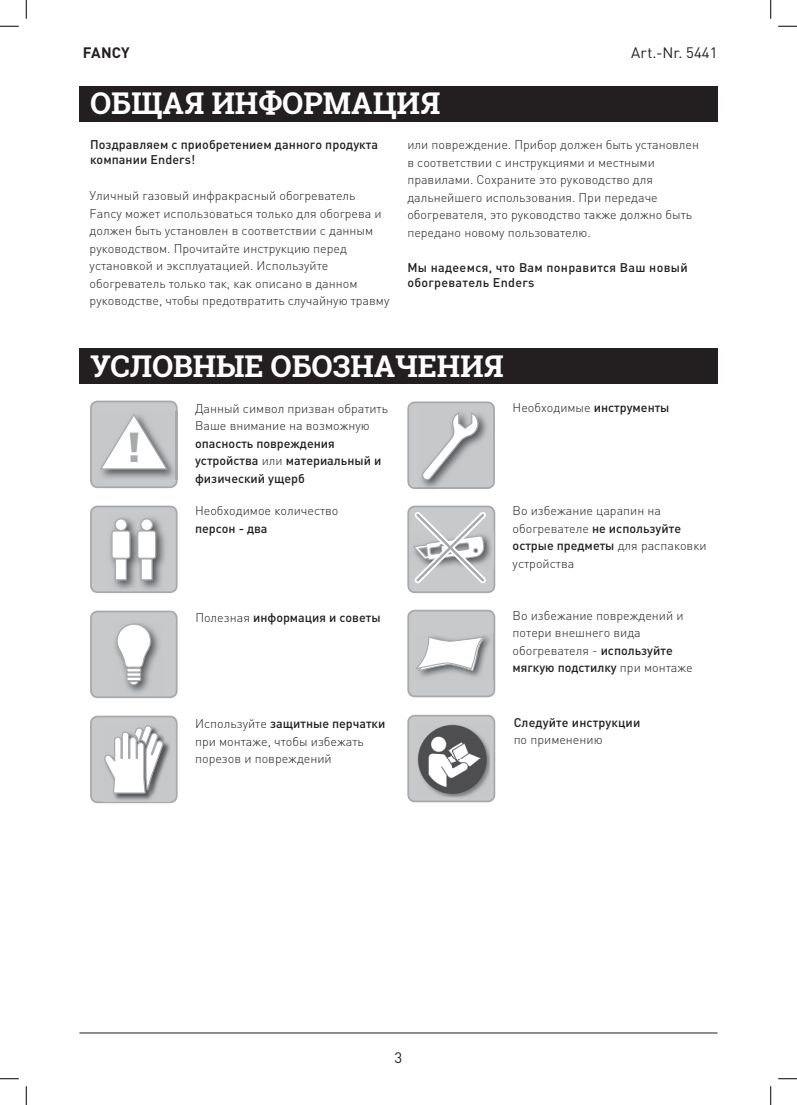
<style>
.page{position:relative;width:797px;height:1105px;background:#fff}
.page>*{position:absolute;margin:0;border:0;box-sizing:border-box;transform-origin:0 0}
.t1{font:900 41.25px "DIN Pro";color:#a7a9ac}
.t2{font:700 30px "Roboto Slab";letter-spacing:-.005em;color:#fff}
.t3{font:15px "DIN Pro";color:#231f20}
.t4{font:700 15px "DIN Pro";color:#231f20}
.t5{font:300 12.5px/17.5px "DIN Pro";color:#231f20}
.t6{font:500 12.5px/17.5px "DIN Pro";letter-spacing:.005em;color:#231f20}
.t7{font:500 12.5px/15px "DIN Pro";letter-spacing:.025em;color:#231f20}
.s1{font-size:36.25px;color:#231f20}
.s2{font-weight:300}
.s3{font-weight:500}
</style>
<div class="page">
<hr style="left:79px;top:1032px;width:638px;height:1px;background:#231f20">
<div style="left:79px;top:86px;width:638px;height:35px;background:#231f20"></div>
<div style="left:79px;top:348px;width:638px;height:35px;background:#231f20"></div>
<svg style="left:90px;top:401px;width:88px;height:87px"></svg>
<svg style="left:90px;top:506px;width:88px;height:87px;background:#c2c4c6"></svg>
<img style="left:108px;top:515px;width:59px;height:76px">
<div style="left:114px;top:518px;width:13px;height:13px;background:#fff;border:1px solid #a7a9ac;border-radius:50%"></div>
<div style="left:112px;top:531px;width:18px;height:27px;background:#fff;border-radius:2px"></div>
<div style="left:111px;top:530px;width:20px;height:29px;border:1px solid #a7a9ac;border-radius:2px"></div>
<div style="left:115px;top:558px;width:12px;height:22px;background:#fff;border:1px solid #a7a9ac"></div>
<div style="left:140px;top:518px;width:13px;height:13px;background:#fff;border:1px solid #a7a9ac;border-radius:50%"></div>
<div style="left:138px;top:531px;width:18px;height:27px;background:#fff;border-radius:2px"></div>
<div style="left:137px;top:530px;width:19px;height:29px;border:1px solid #a7a9ac;border-radius:2px"></div>
<div style="left:140px;top:558px;width:13px;height:22px;background:#fff;border:1px solid #a7a9ac"></div>
<svg style="left:90px;top:611px;width:88px;height:87px;background:#c7c8ca"></svg>
<svg style="left:90px;top:716px;width:88px;height:88px"></svg>
<svg style="left:407px;top:401px;width:88px;height:88px;background:#c1c3c5"></svg>
<svg style="left:407px;top:506px;width:88px;height:87px;background:#c5c7c9"></svg>
<svg style="left:407px;top:610px;width:88px;height:87px"></svg>
<svg style="left:407px;top:715px;width:88px;height:87px;background:#c0c2c4"></svg>
<img style="left:416px;top:723px;width:74px;height:74px">
<img style="left:415px;top:723px;width:73px;height:72px">
<svg style="left:0;top:25px;width:19px;height:2px"></svg>
<svg style="left:778px;top:25px;width:19px;height:2px"></svg>
<svg style="left:0;top:1078px;width:19px;height:1px"></svg>
<svg style="left:778px;top:1078px;width:19px;height:1px"></svg>
<svg style="left:25px;top:0;width:2px;height:19px"></svg>
<svg style="left:25px;top:1086px;width:2px;height:19px"></svg>
<svg style="left:770px;top:0;width:1px;height:19px"></svg>
<svg style="left:770px;top:1086px;width:1px;height:19px"></svg>
<p class="t4" style="left:83px;top:42px;width:48px">FANCY</p>
<p class="t3" style="left:631px;top:40px;width:88px">Art.-Nr. 5441</p>
<h2 class="t2" style="left:90px;top:83px;width:352px">ОБЩАЯ ИНФОРМАЦИЯ</h2>
<p class="t6" style="left:90px;top:136px;width:289px;line-height:15px">Поздравляем с приобретением данного продукта компании Enders!</p>
<p class="t5" style="left:90px;top:187px;width:301px">Уличный газовый инфракрасный обогреватель Fancy может использоваться только для обогрева и должен быть установлен в соответствии с данным руководством. Прочитайте инструкцию перед установкой и эксплуатацией. Используйте обогреватель только так, как описано в данном руководстве, чтобы предотвратить случайную травму</p>
<p class="t5" style="left:407px;top:135px;width:293px">или повреждение. Прибор должен быть установлен в соответствии с инструкциями и местными правилами. Сохраните это руководство для дальнейшего использования. При передаче обогревателя, это руководство также должно быть передано новому пользователю.</p>
<p class="t7" style="left:407px;top:259px;width:282px">Мы надеемся, что Вам понравится Ваш новый обогреватель Enders</p>
<h2 class="t2" style="left:90px;top:345px;width:415px">УСЛОВНЫЕ ОБОЗНАЧЕНИЯ</h2>
<h1 class="t1" style="left:126px;top:419px;width:17px">!<span class="s1">!</span></h1>
<p class="t5" style="left:195px;top:399px;width:194px">Данный символ призван обратить<br>Ваше внимание на возможную</p>
<p class="t6" style="left:195px;top:433px;width:188px">опасность повреждения устройства <span class="s2">или</span> материальный и физический ущерб</p>
<p class="t5" style="left:195px;top:501px;width:145px">Необходимое количество</p>
<p class="t6" style="left:195px;top:518px;width:74px">персон - два</p>
<p class="t5" style="left:512px;top:398px;width:158px">Необходимые <span class="s3">инструменты</span></p>
<p class="t5" style="left:512px;top:501px;width:195px">Во избежание царапин на обогревателе <span class="s3">не используйте острые предметы</span> для распаковки устройства</p>
<p class="t6" style="left:195px;top:607px;width:187px"><span class="s2">Полезная</span> информация и советы</p>
<p class="t5" style="left:512px;top:606px;width:181px">Во избежание повреждений и потери внешнего вида обогревателя - <span class="s3">используйте мягкую подстилку</span> при монтаже</p>
<p class="t5" style="left:195px;top:714px;width:192px">Используйте <span class="s3">защитные перчатки </span>при монтаже, чтобы избежать порезов и повреждений</p>
<p class="t6" style="left:513px;top:712px;width:128px">Следуйте инструкции</p>
<p class="t5" style="left:513px;top:731px;width:90px">по применению</p>
<p class="t3" style="left:394px;top:1045px;width:9px">3</p>
</div>
